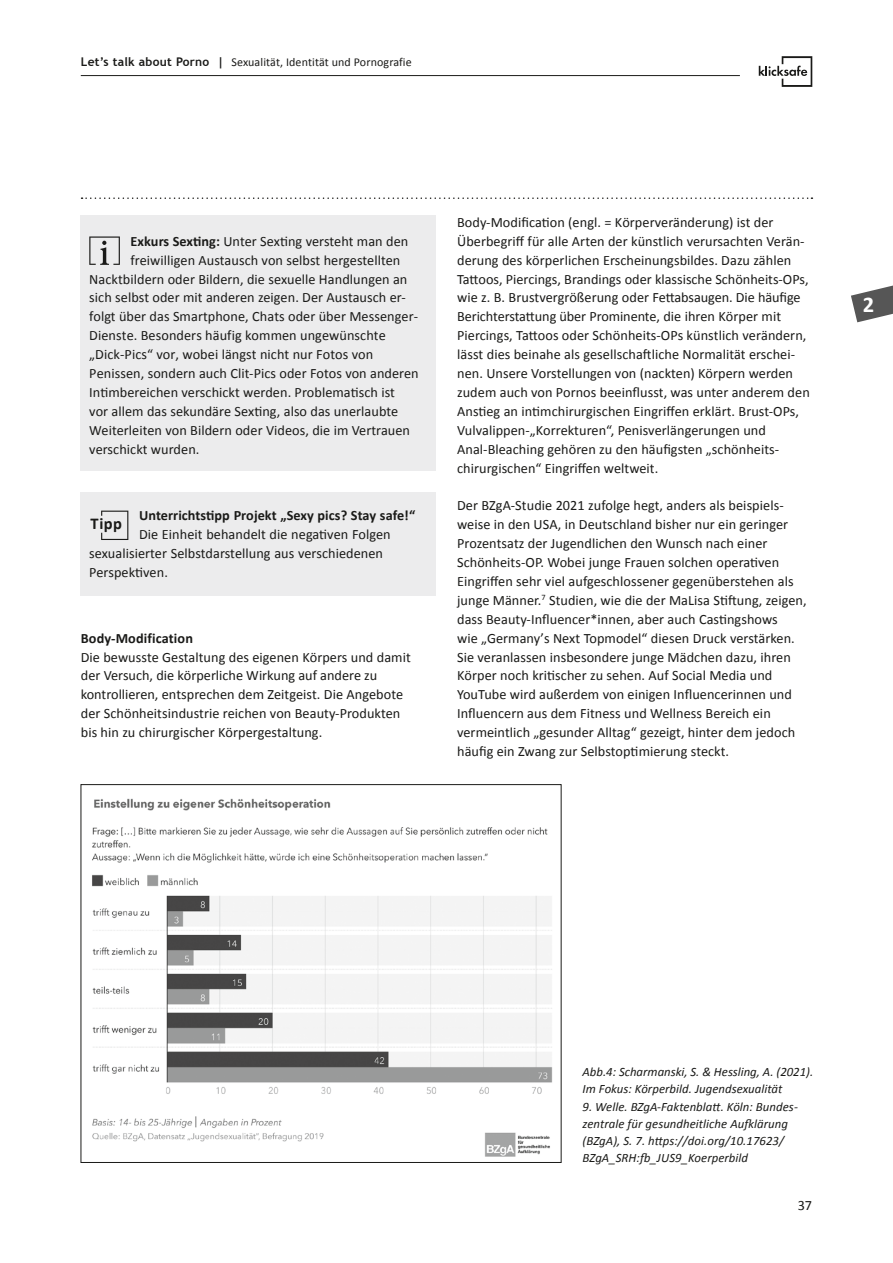
<style>
.page{position:relative;width:893px;height:1263px;background:#fff}
.page>*{position:absolute;margin:0;border:0;box-sizing:border-box;transform-origin:0 0}
.t1{font:700 22.5px "Calibri";color:#fff}
.t2{font:700 16.5px "Calibri";color:#1a1a18}
.t3{font:14.25px/18.9px "Calibri";letter-spacing:.005em;color:#1a1a18}
.t4{font:700 14.25px "Calibri";letter-spacing:.005em;color:#1a1a18}
.t5{font:italic 12.75px/17.2px "Calibri";letter-spacing:.005em;color:#1a1a18}
.t6{font:12px "Calibri";letter-spacing:.01em;color:#1a1a18}
.s1{font-family:"Trebuchet MS";font-weight:700}
.s2{font-weight:700}
</style>
<div class="page">
<div style="left:81px;top:215px;width:355px;height:255px;background:#ececed"></div>
<svg style="left:89px;top:236px;width:31px;height:29px"></svg>
<div style="left:81px;top:492px;width:355px;height:104px;background:#ececed"></div>
<svg style="left:101px;top:511px;width:27px;height:29px"></svg>
<img style="left:92px;top:798px;width:461px;height:359px">
<svg style="left:759px;top:56px;width:53px;height:31px"></svg>
<hr style="left:81px;top:75px;width:659px;height:1px;background:#1a1a18">
<svg style="left:82px;top:197px;width:730px;height:2px"></svg>
<svg style="left:851px;top:285px;width:42px;height:37px"></svg>
<p class="t6" style="left:81px;top:55px;width:333px"><span class="s1">Let’s talk about Porno |</span> Sexualität, Identität und Pornografie</p>
<p class="t3" style="left:131px;top:231px;width:279px"><span class="s2">Exkurs Sexting:</span> Unter Sexting versteht man den</p>
<p class="t3" style="left:131px;top:250px;width:271px">freiwilligen Austausch von selbst hergestellten</p>
<p class="t3" style="left:89px;top:269px;width:320px">Nacktbildern oder Bildern, die sexuelle Handlungen an</p>
<p class="t3" style="left:89px;top:288px;width:318px">sich selbst oder mit anderen zeigen. Der Austausch er-</p>
<p class="t3" style="left:89px;top:306px;width:330px">folgt über das Smartphone, Chats oder über Messenger-</p>
<p class="t3" style="left:89px;top:325px;width:298px">Dienste. Besonders häufig kommen ungewünschte</p>
<p class="t3" style="left:89px;top:344px;width:285px">„Dick-Pics“ vor, wobei längst nicht nur Fotos von</p>
<p class="t3" style="left:89px;top:363px;width:331px">Penissen, sondern auch Clit-Pics oder Fotos von anderen</p>
<p class="t3" style="left:89px;top:382px;width:307px">Intimbereichen verschickt werden. Problematisch ist</p>
<p class="t3" style="left:89px;top:401px;width:310px">vor allem das sekundäre Sexting, also das unerlaubte</p>
<p class="t3" style="left:89px;top:420px;width:322px">Weiterleiten von Bildern oder Videos, die im Vertrauen</p>
<p class="t3" style="left:89px;top:439px;width:110px">verschickt wurden.</p>
<p class="t4" style="left:139px;top:506px;width:278px">Unterrichtstipp Projekt „Sexy pics? Stay safe!“</p>
<p class="t3" style="left:89px;top:524px;width:303px;text-indent:50px">Die Einheit behandelt die negativen Folgen sexualisierter Selbstdarstellung aus verschiedenen<br>Perspektiven.</p>
<p class="t2" style="left:90px;top:513px;width:33px">Tipp</p>
<p class="t4" style="left:81px;top:629px;width:114px">Body-Modification</p>
<p class="t3" style="left:81px;top:647px;width:332px">Die bewusste Gestaltung des eigenen Körpers und damit der Versuch, die körperliche Wirkung auf andere zu kontrollieren, entsprechen dem Zeitgeist. Die Angebote der Schönheitsindustrie reichen von Beauty-Produkten bis hin zu chirurgischer Körpergestaltung.</p>
<p class="t3" style="left:457px;top:212px;width:354px">Body-Modification (engl. = Körperveränderung) ist der Überbegriff für alle Arten der künstlich verursachten Verän&shy;derung des körperlichen Erscheinungsbildes. Dazu zählen Tattoos, Piercings, Brandings oder klassische Schönheits-OPs, wie z. B. Brustvergrößerung oder Fettabsaugen. Die häufige Berichterstattung über Prominente, die ihren Körper mit Piercings, Tattoos oder Schönheits-OPs künstlich verändern, lässt dies beinahe als gesellschaftliche Normalität erschei&shy;nen. Unsere Vorstellungen von (nackten) Körpern werden zudem auch von Pornos beeinflusst, was unter anderem den Anstieg an intimchirurgischen Eingriffen erklärt. Brust-OPs, Vulvalippen-„Korrekturen“, Penisverlängerungen und Anal-Bleaching gehören zu den häufigsten „schönheits&shy;chirurgischen“ Eingriffen weltweit.</p>
<p class="t3" style="left:457px;top:495px;width:351px">Der BZgA-Studie 2021 zufolge hegt, anders als beispiels&shy;weise in den USA, in Deutschland bisher nur ein geringer Prozentsatz der Jugendlichen den Wunsch nach einer Schönheits-OP. Wobei junge Frauen solchen operativen Eingriffen sehr viel aufgeschlossener gegenüberstehen als junge Männer.<sup>7</sup> Studien, wie die der MaLisa Stiftung, zeigen, dass Beauty-Influencer*innen, aber auch Castingshows<br>wie „Germany’s Next Topmodel“ diesen Druck verstärken.<br>Sie veranlassen insbesondere junge Mädchen dazu, ihren Körper noch kritischer zu sehen. Auf Social Media und YouTube wird außerdem von einigen Influencerinnen und Influencern aus dem Fitness und Wellness Bereich ein vermeintlich „gesunder Alltag“ gezeigt, hinter dem jedoch häufig ein Zwang zur Selbstoptimierung steckt.</p>
<h1 class="t1" style="left:863px;top:290px;width:13px">2</h1>
<p class="t5" style="left:583px;top:1062px;width:232px">Abb.4: Scharmanski, S. &amp; Hessling, A. (2021).<br>Im Fokus: Körperbild. Jugendsexualität</p>
<p class="t5" style="left:583px;top:1097px;width:216px">9. Welle. BZgA-Faktenblatt. Köln: Bundes&shy;zentrale für gesundheitliche Aufklärung (BZgA), S. 7. https://doi.org/10.17623/ BZgA_SRH:fb_JUS9_Koerperbild</p>
<p class="t3" style="left:798px;top:1195px;width:16px">37</p>
</div>
